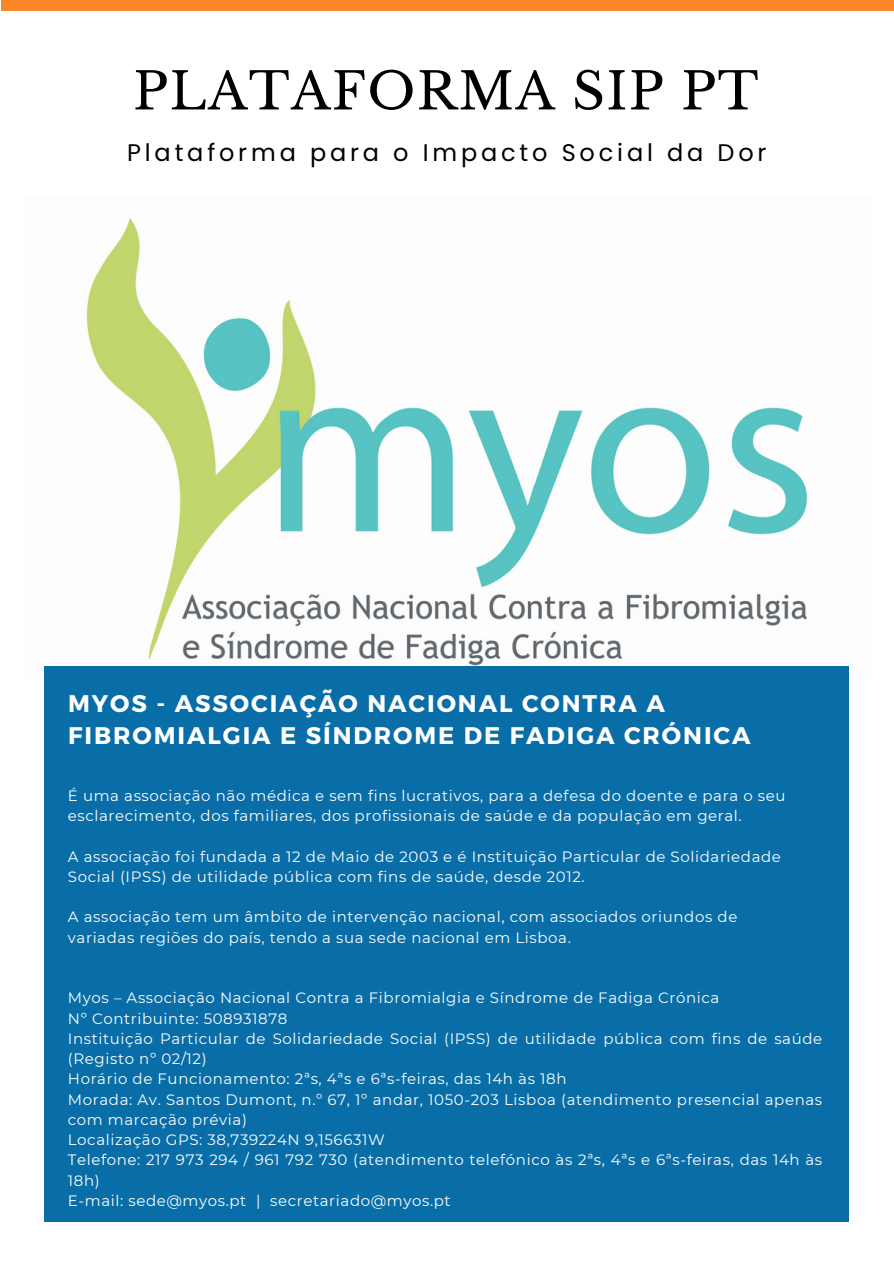
<style>
.page{position:relative;width:894px;height:1264px;background:#fff}
.page>*{position:absolute;margin:0;border:0;box-sizing:border-box;transform-origin:0 0}
.t1{font:51px "Libre Baskerville";letter-spacing:.025em;color:#000}
.t2{font:700 24px/32.7px "Montserrat";letter-spacing:.08em;color:#fff}
.t3{font:24px "Poppins";letter-spacing:.16em;color:#000}
.t4{font:15px/20.2px "Montserrat";letter-spacing:.04em;color:#fff}
</style>
<div class="page">
<img style="left:44px;top:218px;width:805px;height:462px">
<div style="left:45px;top:666px;width:803px;height:555px;background:#096ea8"></div>
<div style="left:1px;top:0;width:892px;height:11px;background:#f98728"></div>
<p class="t1" style="left:133px;top:60px;width:626px">PLATAFORMA SIP PT</p>
<h1 class="t3" style="left:127px;top:136px;width:640px">Plataforma para o Impacto Social da Dor</h1>
<p class="t2" style="left:68px;top:685px;width:683px">MYOS - ASSOCIAÇÃO NACIONAL CONTRA A<br>FIBROMIALGIA E SÍNDROME DE FADIGA CRÓNICA</p>
<h3 class="t4" style="left:68px;top:785px;width:719px">É uma associação não médica e sem fins lucrativos, para a defesa do doente e para o seu</h3>
<h2 class="t4" style="left:68px;top:805px;width:675px">esclarecimento, dos familiares, dos profissionais de saúde e da população em geral.</h2>
<p class="t4" style="left:68px;top:846px;width:714px">A associação foi fundada a 12 de Maio de 2003 e é Instituição Particular de Solidariedade</p>
<p class="t4" style="left:68px;top:866px;width:518px">Social (IPSS) de utilidade pública com fins de saúde, desde 2012.</p>
<p class="t4" style="left:68px;top:906px;width:670px">A associação tem um âmbito de intervenção nacional, com associados oriundos de</p>
<p class="t4" style="left:68px;top:927px;width:504px">variadas regiões do país, tendo a sua sede nacional em Lisboa.</p>
<p class="t4" style="left:68px;top:987px;width:653px">Myos – Associação Nacional Contra a Fibromialgia e Síndrome de Fadiga Crónica</p>
<p class="t4" style="left:68px;top:1008px;width:221px">Nº Contribuinte: 508931878</p>
<p class="t4" style="left:68px;top:1028px;width:755px">Instituição Particular de Solidariedade Social (IPSS) de utilidade pública com fins de saúde (Registo nº 02/12)</p>
<p class="t4" style="left:68px;top:1068px;width:500px">Horário de Funcionamento: 2ªs, 4ªs e 6ªs-feiras, das 14h às 18h</p>
<p class="t4" style="left:68px;top:1089px;width:755px">Morada: Av. Santos Dumont, n.º 67, 1º andar, 1050-203 Lisboa (atendimento presencial apenas com marcação prévia)</p>
<p class="t4" style="left:68px;top:1129px;width:318px">Localização GPS: 38,739224N 9,156631W</p>
<p class="t4" style="left:68px;top:1149px;width:755px">Telefone: 217 973 294 / 961 792 730 (atendimento telefónico às 2ªs, 4ªs e 6ªs-feiras, das 14h às<br>18h)</p>
<p class="t4" style="left:68px;top:1190px;width:384px">E-mail: sede@myos.pt | secretariado@myos.pt</p>
</div>
